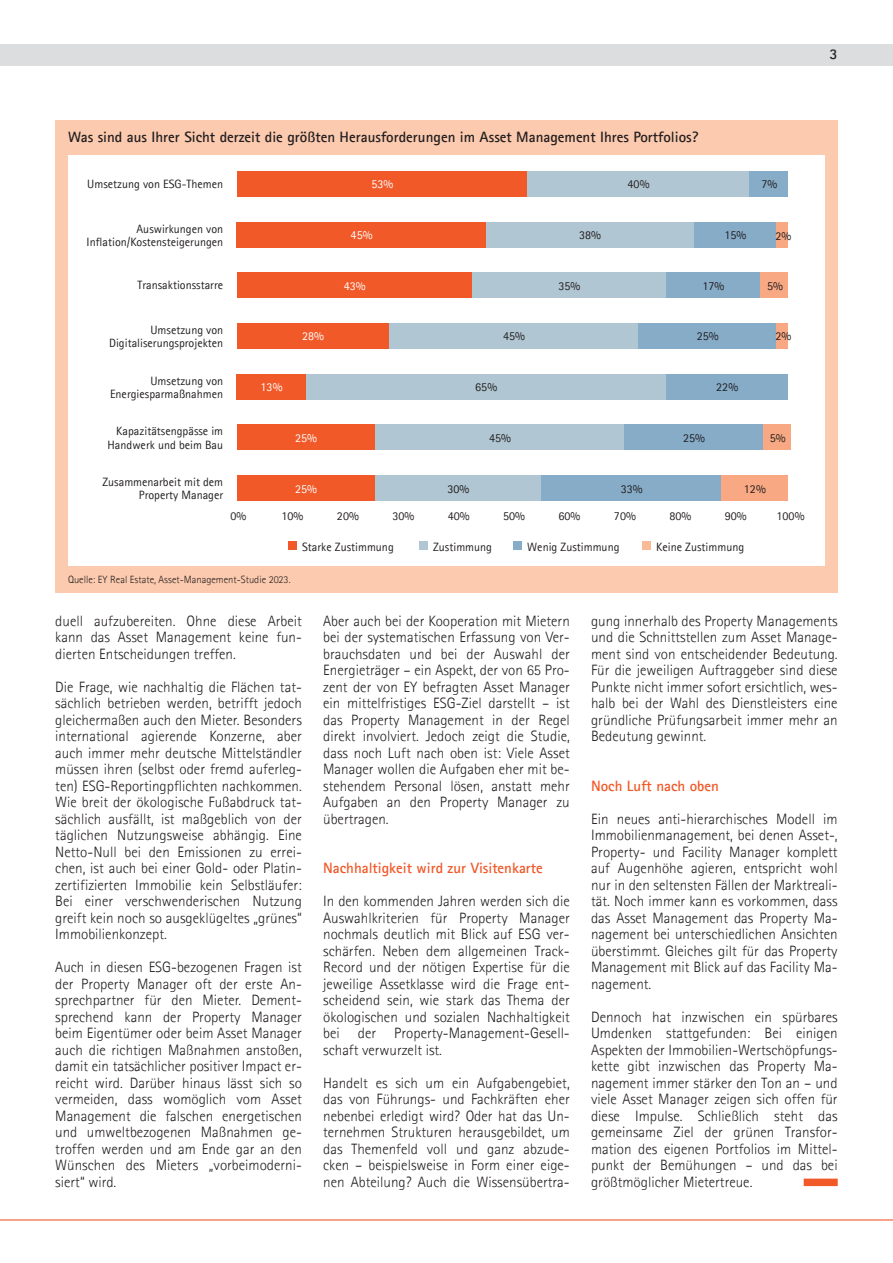
<style>
.page{position:relative;width:893px;height:1263px;background:#fff}
.page>*{position:absolute;margin:0;border:0;box-sizing:border-box;transform-origin:0 0}
.t1{font:300 15px/16.5px "Agfa Rotis Sans Serif";color:#231f20;text-align:justify}
.t2{font:700 15px "Agfa Rotis Sans Serif";color:#231f20}
.t3{font:700 15px "Agfa Rotis Sans Serif";color:#f15929}
.t4{font:12px/13.5px "Agfa Rotis Sans Serif";color:#231f20;text-align:right}
.t5{font:12px "Agfa Rotis Sans Serif";color:#fff}
.t6{font:300 10.5px "Agfa Rotis Sans Serif";color:#231f20}
</style>
<div class="page">
<hr style="left:0;top:1219px;width:893px;height:1px;background:#f15929">
<div style="left:0;top:45px;width:893px;height:21px;background:#dcdddf"></div>
<div style="left:804px;top:1178px;width:34px;height:8px;background:#f15929"></div>
<div style="left:55px;top:120px;width:783px;height:473px;background:#fccaae"></div>
<div style="left:68px;top:155px;width:757px;height:411px;background:#fff"></div>
<div style="left:237px;top:171px;width:291px;height:26px;background:#f15929"></div>
<div style="left:237px;top:222px;width:249px;height:25px;background:#f15929"></div>
<div style="left:237px;top:273px;width:235px;height:25px;background:#f15929"></div>
<div style="left:237px;top:323px;width:152px;height:26px;background:#f15929"></div>
<div style="left:237px;top:374px;width:69px;height:25px;background:#f15929"></div>
<div style="left:237px;top:425px;width:138px;height:25px;background:#f15929"></div>
<div style="left:237px;top:475px;width:138px;height:26px;background:#f15929"></div>
<div style="left:528px;top:171px;width:221px;height:26px;background:#b0c6d2"></div>
<div style="left:486px;top:222px;width:208px;height:25px;background:#b0c6d2"></div>
<div style="left:472px;top:273px;width:194px;height:25px;background:#b0c6d2"></div>
<div style="left:389px;top:323px;width:249px;height:26px;background:#b0c6d2"></div>
<div style="left:306px;top:374px;width:360px;height:25px;background:#b0c6d2"></div>
<div style="left:375px;top:425px;width:250px;height:25px;background:#b0c6d2"></div>
<div style="left:375px;top:475px;width:166px;height:26px;background:#b0c6d2"></div>
<div style="left:749px;top:171px;width:39px;height:26px;background:#86acc8"></div>
<div style="left:694px;top:222px;width:83px;height:25px;background:#86acc8"></div>
<div style="left:666px;top:273px;width:94px;height:25px;background:#86acc8"></div>
<div style="left:638px;top:323px;width:139px;height:26px;background:#86acc8"></div>
<div style="left:666px;top:374px;width:122px;height:25px;background:#86acc8"></div>
<div style="left:625px;top:425px;width:138px;height:25px;background:#86acc8"></div>
<div style="left:541px;top:475px;width:181px;height:26px;background:#86acc8"></div>
<div style="left:777px;top:222px;width:11px;height:25px;background:#f8a983"></div>
<div style="left:760px;top:273px;width:28px;height:25px;background:#f8a983"></div>
<div style="left:777px;top:323px;width:11px;height:26px;background:#f8a983"></div>
<div style="left:763px;top:425px;width:28px;height:25px;background:#f8a983"></div>
<div style="left:722px;top:475px;width:66px;height:26px;background:#f8a983"></div>
<div style="left:288px;top:541px;width:9px;height:9px;background:#f15929"></div>
<div style="left:419px;top:541px;width:9px;height:9px;background:#b0c6d2"></div>
<div style="left:513px;top:541px;width:9px;height:9px;background:#86acc8"></div>
<div style="left:642px;top:541px;width:9px;height:9px;background:#fab997"></div>
<p class="t2" style="left:830px;top:45px;width:10px">3</p>
<p class="t2" style="left:68px;top:128px;width:632px">Was sind aus Ihrer Sicht derzeit die größten Herausforderungen im Asset Management Ihres Portfolios?</p>
<p class="t4" style="left:87px;top:177px;width:137px">Umsetzung von ESG-Themen</p>
<p class="t5" style="left:371px;top:177px;width:23px">53%</p>
<p class="t4" style="left:628px;top:178px;width:23px">40%</p>
<p class="t4" style="left:761px;top:178px;width:17px">7%</p>
<p class="t4" style="left:87px;top:222px;width:138px">Auswirkungen von<br>Inflation/Kostensteigerungen</p>
<p class="t4" style="left:138px;top:278px;width:87px">Transaktionsstarre</p>
<p class="t5" style="left:351px;top:228px;width:23px">45%</p>
<p class="t5" style="left:344px;top:279px;width:23px">43%</p>
<p class="t4" style="left:579px;top:228px;width:23px">38%</p>
<p class="t4" style="left:558px;top:279px;width:23px">35%</p>
<p class="t4" style="left:725px;top:228px;width:23px">15%</p>
<p class="t4" style="left:702px;top:279px;width:23px">17%</p>
<p class="t4" style="left:775px;top:229px;width:17px">2%</p>
<p class="t4" style="left:767px;top:279px;width:17px">5%</p>
<p class="t4" style="left:109px;top:323px;width:116px">Umsetzung von<br>Digitaliserungsprojekten</p>
<p class="t4" style="left:110px;top:374px;width:115px">Umsetzung von<br>Energiesparmaßnahmen</p>
<p class="t4" style="left:108px;top:424px;width:117px">Kapazitätsengpässe im<br>Handwerk und beim Bau</p>
<p class="t4" style="left:102px;top:475px;width:122px">Zusammenarbeit mit dem<br>Property Manager</p>
<p class="t5" style="left:302px;top:329px;width:23px">28%</p>
<p class="t5" style="left:261px;top:380px;width:23px">13%</p>
<p class="t5" style="left:295px;top:431px;width:23px">25%</p>
<p class="t5" style="left:295px;top:481px;width:23px">25%</p>
<p class="t4" style="left:503px;top:330px;width:23px">45%</p>
<p class="t4" style="left:697px;top:330px;width:23px">25%</p>
<p class="t4" style="left:775px;top:330px;width:17px">2%</p>
<p class="t4" style="left:475px;top:380px;width:23px">65%</p>
<p class="t4" style="left:716px;top:380px;width:23px">22%</p>
<p class="t4" style="left:489px;top:431px;width:23px">45%</p>
<p class="t4" style="left:683px;top:431px;width:23px">25%</p>
<p class="t4" style="left:770px;top:431px;width:17px">5%</p>
<p class="t4" style="left:448px;top:482px;width:23px">30%</p>
<p class="t4" style="left:621px;top:482px;width:23px">33%</p>
<p class="t4" style="left:744px;top:482px;width:23px">12%</p>
<p class="t4" style="left:230px;top:509px;width:17px">0%</p>
<p class="t4" style="left:282px;top:509px;width:23px">10%</p>
<p class="t4" style="left:337px;top:509px;width:23px">20%</p>
<p class="t4" style="left:392px;top:509px;width:23px">30%</p>
<p class="t4" style="left:448px;top:509px;width:23px">40%</p>
<p class="t4" style="left:503px;top:509px;width:23px">50%</p>
<p class="t4" style="left:559px;top:509px;width:23px">60%</p>
<p class="t4" style="left:614px;top:509px;width:23px">70%</p>
<p class="t4" style="left:669px;top:509px;width:23px">80%</p>
<p class="t4" style="left:725px;top:509px;width:23px">90%</p>
<p class="t4" style="left:777px;top:509px;width:29px">100%</p>
<p class="t4" style="left:302px;top:540px;width:93px">Starke Zustimmung</p>
<p class="t4" style="left:433px;top:540px;width:60px">Zustimmung</p>
<p class="t4" style="left:527px;top:540px;width:94px">Wenig Zustimmung</p>
<p class="t4" style="left:656px;top:540px;width:89px">Keine Zustimmung</p>
<p class="t6" style="left:68px;top:574px;width:224px">Quelle: EY Real Estate, Asset-Management-Studie 2023.</p>
<p class="t1" style="left:55px;top:612px;width:248px">duell aufzubereiten. Ohne diese Arbeit kann das Asset Management keine fun&shy;dierten Entscheidungen treffen.</p>
<p class="t1" style="left:55px;top:678px;width:248px">Die Frage, wie nachhaltig die Flächen tat&shy;sächlich betrieben werden, betrifft jedoch gleichermaßen auch den Mieter. Besonders international agierende Konzerne, aber auch immer mehr deutsche Mittelständler müssen ihren (selbst oder fremd auferleg&shy;ten) ESG-Reportingpflichten nachkommen.<br>Wie breit der ökologische Fußabdruck tat&shy;sächlich ausfällt, ist maßgeblich von der täglichen Nutzungsweise abhängig. Eine Netto-Null bei den Emissionen zu errei&shy;chen, ist auch bei einer Gold- oder Platin&shy;zertifizierten Immobilie kein Selbstläufer:<br>Bei einer verschwenderischen Nutzung greift kein noch so ausgeklügeltes „grünes“ Immobilienkonzept.</p>
<p class="t1" style="left:55px;top:959px;width:248px">Auch in diesen ESG-bezogenen Fragen ist der Property Manager oft der erste An&shy;sprechpartner für den Mieter. Dement&shy;sprechend kann der Property Manager beim Eigentümer oder beim Asset Manager auch die richtigen Maßnahmen anstoßen, damit ein tatsächlicher positiver Impact er&shy;reicht wird. Darüber hinaus lässt sich so vermeiden, dass womöglich vom Asset Management die falschen energetischen und umweltbezogenen Maßnahmen ge&shy;troffen werden und am Ende gar an den Wünschen des Mieters „vorbeimoderni&shy;siert“ wird.</p>
<p class="t1" style="left:323px;top:612px;width:248px">Aber auch bei der Kooperation mit Mietern bei der systematischen Erfassung von Ver&shy;brauchsdaten und bei der Auswahl der Energieträger – ein Aspekt, der von 65 Pro&shy;zent der von EY befragten Asset Manager ein mittelfristiges ESG-Ziel darstellt – ist das Property Management in der Regel direkt involviert. Jedoch zeigt die Studie, dass noch Luft nach oben ist: Viele Asset Manager wollen die Aufgaben eher mit be&shy;stehendem Personal lösen, anstatt mehr Aufgaben an den Property Manager zu übertragen.</p>
<p class="t3" style="left:323px;top:858px;width:221px">Nachhaltigkeit wird zur Visitenkarte</p>
<p class="t1" style="left:323px;top:893px;width:248px">In den kommenden Jahren werden sich die Auswahlkriterien für Property Manager nochmals deutlich mit Blick auf ESG ver&shy;schärfen. Neben dem allgemeinen Track-Record und der nötigen Expertise für die jeweilige Assetklasse wird die Frage ent&shy;scheidend sein, wie stark das Thema der ökologischen und sozialen Nachhaltigkeit bei der Property-Management-Gesell&shy;schaft verwurzelt ist.</p>
<p class="t1" style="left:323px;top:1074px;width:248px">Handelt es sich um ein Aufgabengebiet, das von Führungs- und Fachkräften eher nebenbei erledigt wird? Oder hat das Un&shy;ternehmen Strukturen herausgebildet, um das Themenfeld voll und ganz abzude&shy;cken – beispielsweise in Form einer eige&shy;nen Abteilung? Auch die Wissensübertra-</p>
<p class="t1" style="left:591px;top:612px;width:248px">gung innerhalb des Property Managements und die Schnittstellen zum Asset Manage&shy;ment sind von entscheidender Bedeutung.<br>Für die jeweiligen Auftraggeber sind diese Punkte nicht immer sofort ersichtlich, wes&shy;halb bei der Wahl des Dienstleisters eine gründliche Prüfungsarbeit immer mehr an Bedeutung gewinnt.</p>
<p class="t3" style="left:591px;top:776px;width:129px">Noch Luft nach oben</p>
<p class="t1" style="left:591px;top:810px;width:248px">Ein neues anti-hierarchisches Modell im Immobilienmanagement, bei denen Asset-, Property- und Facility Manager komplett auf Augenhöhe agieren, entspricht wohl nur in den seltensten Fällen der Marktreali&shy;tät. Noch immer kann es vorkommen, dass das Asset Management das Property Ma&shy;nagement bei unterschiedlichen Ansichten überstimmt. Gleiches gilt für das Property Management mit Blick auf das Facility Ma&shy;nagement.</p>
<p class="t1" style="left:591px;top:1008px;width:248px">Dennoch hat inzwischen ein spürbares Umdenken stattgefunden: Bei einigen Aspekten der Immobilien-Wertschöpfungs&shy;kette gibt inzwischen das Property Ma&shy;nagement immer stärker den Ton an – und viele Asset Manager zeigen sich offen für diese Impulse. Schließlich steht das gemeinsame Ziel der grünen Transfor&shy;mation des eigenen Portfolios im Mittel&shy;punkt der Bemühungen – und das bei größtmöglicher Mietertreue.</p>
</div>
